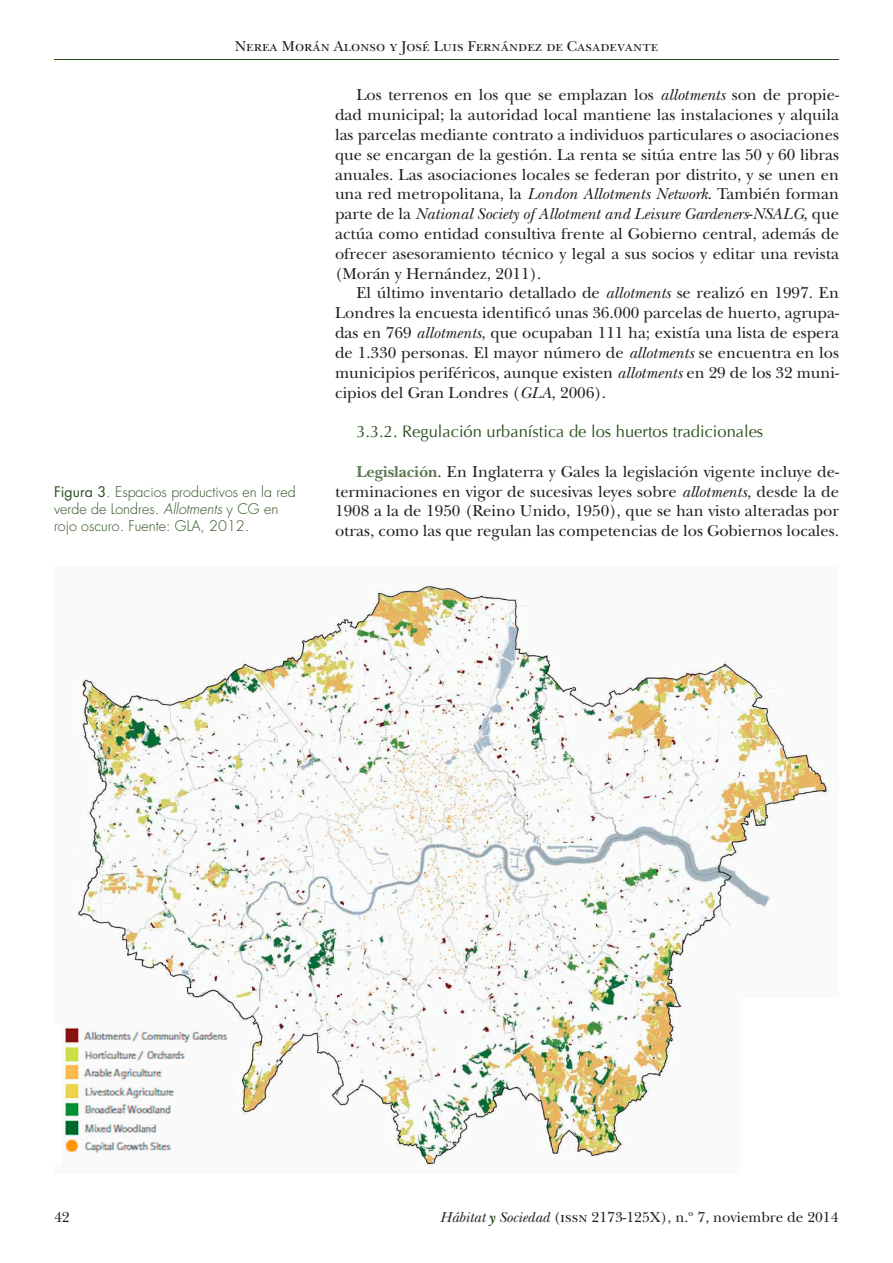
<style>
.page{position:relative;width:893px;height:1263px;background:#fff}
.page>*{position:absolute;margin:0;border:0;box-sizing:border-box;transform-origin:0 0}
.TXT_normal{font:16.5px/19.8px "New Baskerville Std";color:#231f20;text-align:justify}
.TXT_LADILLO_3{font:16.5px "Optima";color:#294f1e}
.t1{font:15px "New Baskerville Std";color:#231f20}
.TXT_PIEFOTO{font:300 14.25px/17.1px "Futura Std";color:#294f1e}
.s1{font-weight:400}
.s2{font-style:italic}
.s3{font-weight:700;color:#5f7b56}
.s4{font-weight:700;font-style:italic;color:#294f1e}
</style>
<div class="page">
<hr style="left:54px;top:59px;width:785px;height:1px;background:#294f1e">
<img style="left:63px;top:584px;width:769px;height:583px">
<p class="t1" style="left:235px;top:37px;width:425px">Nerea Morán Alonso y José Luis Fernández de Casadevante</p>
<p class="TXT_PIEFOTO" style="left:54px;top:483px;width:243px"><span class="s1">Figura 3</span>. Espacios productivos en la red verde de Londres. <span class="s2">Allotments</span> y CG en rojo oscuro. Fuente: GLA, 2012.</p>
<p class="TXT_normal" style="left:335px;top:85px;width:505px;text-indent:21px">Los terrenos en los que se emplazan los <span class="s2">allotments</span> son de propie&shy;dad municipal; la autoridad local mantiene las instalaciones y alquila las parcelas mediante contrato a individuos particulares o asociaciones que se encargan de la gestión. La renta se sitúa entre las 50 y 60 libras anuales. Las asociaciones locales se federan por distrito, y se unen en una red metropolitana, la <span class="s2">London Allotments Network</span>. También forman parte de la <span class="s2">National Society of Allotment and Leisure Gardeners</span>-<span class="s2">NSALG</span>, que actúa como entidad consultiva frente al Gobierno central, además de ofrecer asesoramiento técnico y legal a sus socios y editar una revista (Morán y Hernández, 2011).</p>
<p class="TXT_normal" style="left:335px;top:283px;width:505px;text-indent:21px">El último inventario detallado de <span class="s2">allotments</span> se realizó en 1997. En Londres la encuesta identificó unas 36.000 parcelas de huerto, agrupa&shy;das en 769 <span class="s2">allotments</span>, que ocupaban 111 ha; existía una lista de espera de 1.330 personas. El mayor número de <span class="s2">allotments</span> se encuentra en los municipios periféricos, aunque existen <span class="s2">allotments</span> en 29 de los 32 muni&shy;cipios del Gran Londres (<span class="s2">GLA</span>, 2006).</p>
<p class="TXT_LADILLO_3" style="left:356px;top:422px;width:408px">3.3.2. Regulación urbanística de los huertos tradicionales</p>
<p class="TXT_normal" style="left:335px;top:462px;width:505px;text-indent:21px"><span class="s3">Legislación</span>. En Inglaterra y Gales la legislación vigente incluye de&shy;terminaciones en vigor de sucesivas leyes sobre <span class="s2">allotments</span>, desde la de 1908 a la de 1950 (Reino Unido, 1950), que se han visto alteradas por otras, como las que regulan las competencias de los Gobiernos locales.</p>
<p class="t1" style="left:54px;top:1208px;width:17px">42</p>
<p class="t1" style="left:440px;top:1208px;width:400px"><span class="s2">Hábitat</span> <span class="s4">y</span> <span class="s2">Sociedad</span> (issn 2173-125X), n.º 7, noviembre de 2014</p>
</div>
